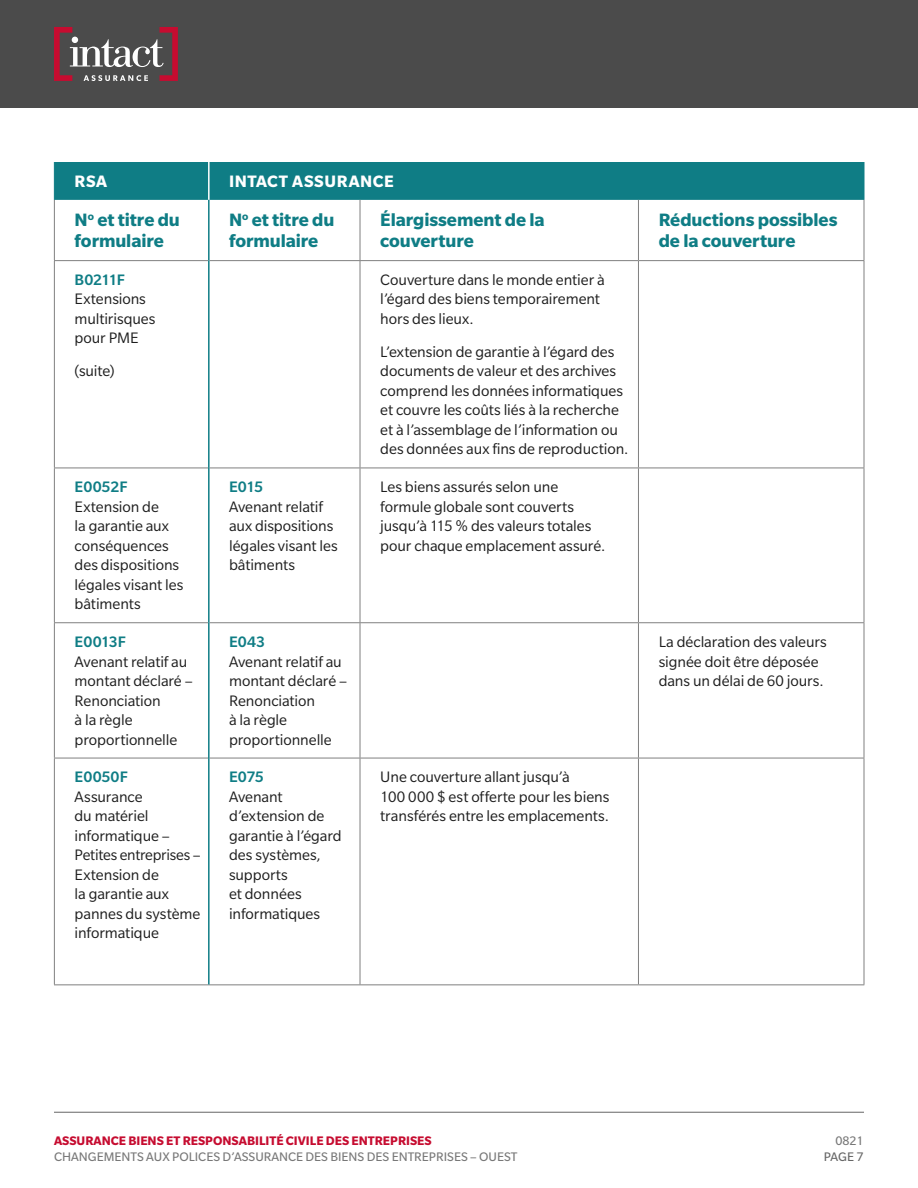
<style>
.page{position:relative;width:918px;height:1188px;background:#fff}
.page>*{position:absolute;margin:0;border:0;box-sizing:border-box;transform-origin:0 0}
.t1{font:700 19.5px/21px "Slate Std";letter-spacing:-.005em;color:#0f7d85}
.t2{font:700 18px "Slate Std";letter-spacing:.03em;color:#fff}
.Body__Table{font:16.5px/19.5px "Slate Std";letter-spacing:-.005em;color:#1e1e1e}
.t3{font:13.5px "Slate Std";color:#787878}
.t4{font:700 13.5px "Slate Std";color:#c60c30}
.t5{font:13.5px "Slate Std";color:#666}
.s1{font-weight:500;color:#0f7d85}
</style>
<div class="page">
<div style="left:0;top:0;width:918px;height:108px;background:#4b4b4b"></div>
<hr style="left:54px;top:1112px;width:810px;height:1px;background:#666">
<svg style="left:54px;top:27px;width:124px;height:54px"></svg>
<div style="left:55px;top:162px;width:809px;height:38px;background:#0f7d85"></div>
<hr style="left:208px;top:162px;width:2px;height:38px;background:#fff">
<hr style="left:360px;top:200px;width:1px;height:60px;background:#808080">
<hr style="left:638px;top:200px;width:1px;height:60px;background:#808080">
<hr style="left:864px;top:200px;width:1px;height:60px;background:#808080">
<hr style="left:210px;top:260px;width:150px;height:1px;background:#808080">
<hr style="left:360px;top:260px;width:278px;height:1px;background:#808080">
<hr style="left:360px;top:261px;width:1px;height:207px;background:#808080">
<hr style="left:638px;top:260px;width:226px;height:1px;background:#808080">
<hr style="left:638px;top:261px;width:1px;height:207px;background:#808080">
<hr style="left:864px;top:261px;width:1px;height:207px;background:#808080">
<hr style="left:210px;top:468px;width:150px;height:1px;background:#808080">
<hr style="left:360px;top:468px;width:278px;height:1px;background:#808080">
<hr style="left:360px;top:468px;width:1px;height:154px;background:#808080">
<hr style="left:638px;top:468px;width:226px;height:1px;background:#808080">
<hr style="left:638px;top:468px;width:1px;height:154px;background:#808080">
<hr style="left:864px;top:468px;width:1px;height:154px;background:#808080">
<hr style="left:210px;top:622px;width:150px;height:1px;background:#808080">
<hr style="left:360px;top:622px;width:278px;height:1px;background:#808080">
<hr style="left:360px;top:623px;width:1px;height:135px;background:#808080">
<hr style="left:638px;top:622px;width:226px;height:1px;background:#808080">
<hr style="left:638px;top:623px;width:1px;height:135px;background:#808080">
<hr style="left:864px;top:623px;width:1px;height:135px;background:#808080">
<hr style="left:210px;top:758px;width:150px;height:1px;background:#808080">
<hr style="left:360px;top:758px;width:278px;height:1px;background:#808080">
<hr style="left:360px;top:758px;width:1px;height:226px;background:#808080">
<hr style="left:638px;top:758px;width:226px;height:1px;background:#808080">
<hr style="left:638px;top:758px;width:1px;height:226px;background:#808080">
<hr style="left:864px;top:758px;width:1px;height:226px;background:#808080">
<hr style="left:209px;top:984px;width:151px;height:1px;background:#808080">
<hr style="left:360px;top:984px;width:278px;height:1px;background:#808080">
<hr style="left:638px;top:984px;width:226px;height:1px;background:#808080">
<hr style="left:54px;top:200px;width:1px;height:60px;background:#808080">
<hr style="left:54px;top:260px;width:154px;height:1px;background:#808080">
<hr style="left:54px;top:261px;width:1px;height:207px;background:#808080">
<hr style="left:54px;top:468px;width:154px;height:1px;background:#808080">
<hr style="left:54px;top:468px;width:1px;height:154px;background:#808080">
<hr style="left:54px;top:622px;width:154px;height:1px;background:#808080">
<hr style="left:54px;top:623px;width:1px;height:135px;background:#808080">
<hr style="left:54px;top:758px;width:154px;height:1px;background:#808080">
<hr style="left:54px;top:758px;width:1px;height:226px;background:#808080">
<hr style="left:54px;top:984px;width:155px;height:1px;background:#808080">
<hr style="left:54px;top:162px;width:1px;height:38px;background:#0f7d85">
<hr style="left:864px;top:162px;width:1px;height:38px;background:#0f7d85">
<hr style="left:208px;top:200px;width:2px;height:61px;background:#0f7d85">
<hr style="left:208px;top:261px;width:2px;height:207px;background:#0f7d85">
<hr style="left:208px;top:468px;width:2px;height:155px;background:#0f7d85">
<hr style="left:208px;top:623px;width:2px;height:135px;background:#0f7d85">
<hr style="left:208px;top:758px;width:2px;height:226px;background:#0f7d85">
<h1 class="t2" style="left:75px;top:171px;width:34px">RSA</h1>
<h1 class="t2" style="left:229px;top:171px;width:166px">INTACT ASSURANCE</h1>
<h2 class="t1" style="left:75px;top:209px;width:107px">N<sup>o</sup> et titre du formulaire</h2>
<h2 class="t1" style="left:229px;top:209px;width:107px">N<sup>o</sup> et titre du formulaire</h2>
<h2 class="t1" style="left:380px;top:209px;width:166px">Élargissement de la couverture</h2>
<h2 class="t1" style="left:659px;top:209px;width:180px">Réductions possibles de la couverture</h2>
<p class="Body__Table" style="left:75px;top:270px;width:82px"><span class="s1">B0211F<br></span>Extensions multirisques pour PME</p>
<p class="Body__Table" style="left:75px;top:361px;width:42px">(suite)</p>
<p class="Body__Table" style="left:380px;top:270px;width:226px">Couverture dans le monde entier à l’égard des biens temporairement hors des lieux.</p>
<p class="Body__Table" style="left:380px;top:342px;width:250px">L’extension de garantie à l’égard des documents de valeur et des archives comprend les données informatiques et couvre les coûts liés à la recherche et à l’assemblage de l’information ou des données aux fins de reproduction.</p>
<p class="Body__Table" style="left:75px;top:477px;width:110px"><span class="s1">E0052F<br></span>Extension de<br>la garantie aux conséquences des dispositions légales visant les bâtiments</p>
<p class="Body__Table" style="left:229px;top:477px;width:110px"><span class="s1">E015<br></span>Avenant relatif aux dispositions légales visant les bâtiments</p>
<p class="Body__Table" style="left:380px;top:477px;width:227px">Les biens assurés selon une formule globale sont couverts jusqu’à 115 % des valeurs totales pour chaque emplacement assuré.</p>
<p class="Body__Table" style="left:75px;top:632px;width:120px"><span class="s1">E0013F<br></span>Avenant relatif au montant déclaré –<br>Renonciation<br>à la règle proportionnelle</p>
<p class="Body__Table" style="left:229px;top:632px;width:120px"><span class="s1">E043<br></span>Avenant relatif au montant déclaré –<br>Renonciation<br>à la règle proportionnelle</p>
<p class="Body__Table" style="left:659px;top:632px;width:170px">La déclaration des valeurs signée doit être déposée dans un délai de 60 jours.</p>
<p class="Body__Table" style="left:75px;top:767px;width:128px"><span class="s1">E0050F<br></span>Assurance<br>du matériel informatique –<br>Petites entreprises –<br>Extension de<br>la garantie aux pannes du système informatique</p>
<p class="Body__Table" style="left:229px;top:767px;width:114px"><span class="s1">E075<br></span>Avenant d’extension de garantie à l’égard des systèmes, supports<br>et données informatiques</p>
<p class="Body__Table" style="left:380px;top:767px;width:231px">Une couverture allant jusqu’à<br>100 000 $ est offerte pour les biens transférés entre les emplacements.</p>
<p class="t4" style="left:54px;top:1133px;width:379px">ASSURANCE BIENS ET RESPONSABILITÉ CIVILE DES ENTREPRISES</p>
<p class="t3" style="left:54px;top:1150px;width:465px">CHANGEMENTS AUX POLICES D’ASSURANCE DES BIENS DES ENTREPRISES – OUEST</p>
<p class="t3" style="left:835px;top:1134px;width:30px">0821</p>
<p class="t5" style="left:824px;top:1150px;width:41px">PAGE 7</p>
</div>
